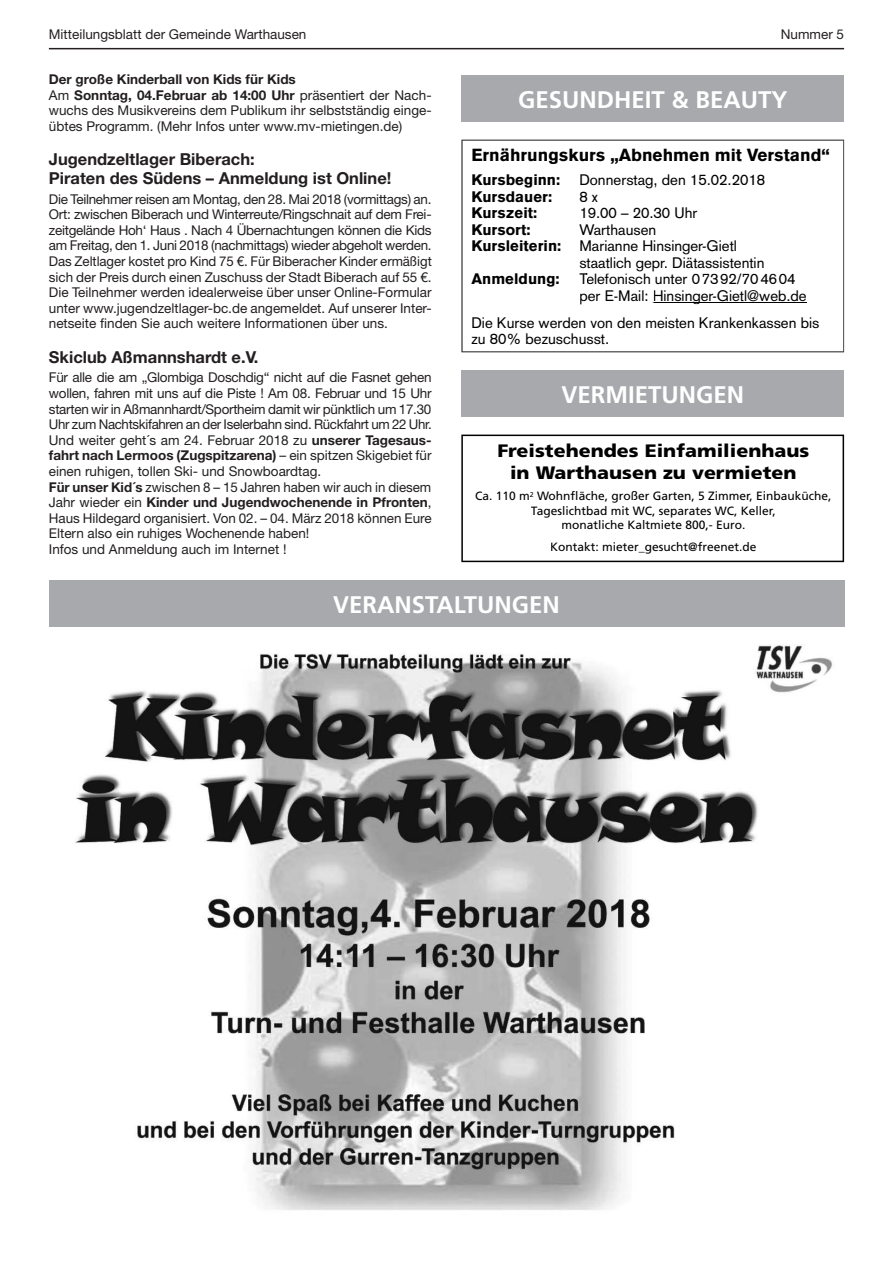
<style>
.page{position:relative;width:893px;height:1263px;background:#fff}
.page>*{position:absolute;margin:0;border:0;box-sizing:border-box;transform-origin:0 0}
.t1{font:700 24px "Frutiger";color:#fff}
.t2{font:900 18px/21.6px "Frutiger";color:#000;text-align:center;scale:1.09 1}
.t3{font:900 17.25px "Akzidenz Grotesk";color:#000}
.t4{font:700 16.5px/18.6px "Helvetica Neue LT Std";color:#231f20}
.t5{font:15px/16.5px "Akzidenz Grotesk";color:#000}
.t6{font:900 15px "Akzidenz Grotesk";color:#000}
.t7{font:13.5px/15.6px "Helvetica Neue LT Std";color:#231f20}
.t8{font:13.5px/15.6px "Helvetica Neue LT Std";letter-spacing:-.02em;color:#231f20}
.t9{font:12px/14.4px "Frutiger";color:#000;text-align:center}
.s1{font-weight:700}
.s2{font-weight:900}
</style>
<div class="page">
<hr style="left:49px;top:48px;width:795px;height:1px;background:#231f20">
<svg style="left:461px;top:435px;width:383px;height:127px"></svg>
<img style="left:75px;top:644px;width:758px;height:566px">
<svg style="left:462px;top:140px;width:382px;height:212px"></svg>
<div style="left:473px;top:149px;width:357px;height:15px;background:#fff"></div>
<div style="left:472px;top:175px;width:87px;height:13px;background:#fff"></div>
<div style="left:580px;top:175px;width:184px;height:14px;background:#fff"></div>
<div style="left:472px;top:191px;width:79px;height:11px;background:#fff"></div>
<div style="left:580px;top:192px;width:18px;height:10px;background:#fff"></div>
<div style="left:472px;top:208px;width:64px;height:11px;background:#fff"></div>
<div style="left:581px;top:208px;width:116px;height:11px;background:#fff"></div>
<div style="left:472px;top:224px;width:58px;height:11px;background:#fff"></div>
<div style="left:579px;top:224px;width:76px;height:11px;background:#fff"></div>
<div style="left:472px;top:241px;width:88px;height:11px;background:#fff"></div>
<div style="left:580px;top:240px;width:156px;height:15px;background:#fff"></div>
<div style="left:580px;top:257px;width:85px;height:14px;background:#fff"></div>
<div style="left:665px;top:257px;width:98px;height:11px;background:#fff"></div>
<div style="left:471px;top:274px;width:88px;height:13px;background:#fff"></div>
<div style="left:580px;top:274px;width:7px;height:10px;background:#fff"></div>
<div style="left:580px;top:290px;width:69px;height:14px;background:#fff"></div>
<svg style="left:587px;top:273px;width:220px;height:31px"></svg>
<hr style="left:654px;top:302px;width:152px;height:1px;background:#000">
<div style="left:472px;top:317px;width:347px;height:11px;background:#fff"></div>
<div style="left:472px;top:334px;width:136px;height:11px;background:#fff"></div>
<div style="left:461px;top:370px;width:383px;height:47px;background:#a8a9ad"></div>
<div style="left:49px;top:580px;width:795px;height:47px;background:#a8a9ad"></div>
<div style="left:461px;top:75px;width:383px;height:47px;background:#a8a9ad"></div>
<p class="t7" style="left:49px;top:27px;width:259px">Mitteilungsblatt der Gemeinde Warthausen</p>
<p class="t7" style="left:781px;top:27px;width:65px">Nummer 5</p>
<p class="t7" style="left:49px;top:71px;width:384px"><span class="s1">Der große Kinderball von Kids für Kids<br></span>Am <span class="s1">Sonntag, 04.Februar ab 14:00 Uhr</span> präsentiert der Nach&shy;wuchs des Musikvereins dem Publikum ihr selbstständig einge&shy;übtes Programm. (Mehr Infos unter www.mv-mietingen.de)</p>
<p class="t4" style="left:49px;top:150px;width:344px">Jugendzeltlager Biberach:<br>Piraten des Südens – Anmeldung ist Online!</p>
<p class="t7" style="left:49px;top:191px;width:384px;text-align:justify">Die Teilnehmer reisen am Montag, den 28. Mai 2018 (vormittags) an.<br>Ort: zwischen Biberach und Winterreute/Ringschnait auf dem Frei&shy;zeitgelände Hoh‘ Haus . Nach 4 Übernachtungen können die Kids am Freitag, den 1. Juni 2018 (nachmittags) wieder abgeholt werden.<br>Das Zeltlager kostet pro Kind 75 €. Für Biberacher Kinder ermäßigt sich der Preis durch einen Zuschuss der Stadt Biberach auf 55 €.<br>Die Teilnehmer werden idealerweise über unser Online-Formular unter www.jugendzeltlager-bc.de angemeldet. Auf unserer Inter&shy;netseite finden Sie auch weitere Informationen über uns.</p>
<p class="t4" style="left:49px;top:347px;width:211px">Skiclub Aßmannshardt e.V.</p>
<p class="t8" style="left:49px;top:370px;width:384px">Für alle die am „Glombiga Doschdig“ nicht auf die Fasnet gehen wollen, fahren mit uns auf die Piste ! Am 08. Februar und 15 Uhr starten wir in Aßmannhardt/Sportheim damit wir pünktlich um 17.30<br>Uhr zum Nachtskifahren an der Iselerbahn sind. Rückfahrt um 22 Uhr.<br>Und weiter geht´s am 24. Februar 2018 zu <span class="s1">unserer Tagesaus&shy;fahrt nach Lermoos (Zugspitzarena)</span> – ein spitzen Skigebiet für einen ruhigen, tollen Ski- und Snowboardtag.<br><span class="s1">Für unser Kid´s</span> zwischen 8 – 15 Jahren haben wir auch in diesem Jahr wieder ein <span class="s1">Kinder und Jugendwochenende in Pfronten</span>, Haus Hildegard organisiert. Von 02. – 04. März 2018 können Eure Eltern also ein ruhiges Wochenende haben!<br>Infos und Anmeldung auch im Internet !</p>
<h1 class="t1" style="left:518px;top:85px;width:271px">GESUNDHEIT &amp; BEAUTY</h1>
<p class="t3" style="left:471px;top:145px;width:360px">Ernährungskurs „Abnehmen mit Verstand“</p>
<p class="t6" style="left:471px;top:171px;width:90px">Kursbeginn:</p>
<p class="t5" style="left:579px;top:172px;width:187px">Donnerstag, den 15.02.2018</p>
<p class="t6" style="left:471px;top:188px;width:82px">Kursdauer:</p>
<p class="t5" style="left:579px;top:188px;width:20px">8 x</p>
<p class="t6" style="left:471px;top:204px;width:67px">Kurszeit:</p>
<p class="t5" style="left:579px;top:205px;width:120px">19.00 – 20.30 Uhr</p>
<p class="t6" style="left:471px;top:221px;width:61px">Kursort:</p>
<p class="t5" style="left:579px;top:221px;width:78px">Warthausen</p>
<p class="t5" style="left:471px;top:238px;width:267px"><span class="s2">Kursleiterin:</span> Marianne Hinsinger-Gietl</p>
<p class="t5" style="left:579px;top:254px;width:187px">staatlich gepr. Diätassistentin</p>
<p class="t6" style="left:471px;top:270px;width:90px">Anmeldung:</p>
<p class="t5" style="left:579px;top:271px;width:229px">Telefonisch unter 07392/704604 per E-Mail: Hinsinger-Gietl@web.de</p>
<p class="t5" style="left:471px;top:314px;width:349px">Die Kurse werden von den meisten Krankenkassen bis zu 80% bezuschusst.</p>
<h1 class="t1" style="left:561px;top:380px;width:184px">VERMIETUNGEN</h1>
<h2 class="t2" style="left:497px;top:440px;width:288px">Freistehendes Einfamilienhaus in Warthausen zu vermieten</h2>
<p class="t9" style="left:475px;top:489px;width:358px">Ca. 110 m<sup>2</sup> Wohnfläche, großer Garten, 5 Zimmer, Einbauküche,<br>Tageslichtbad mit WC, separates WC, Keller,<br>monatliche Kaltmiete 800,- Euro.</p>
<p class="t9" style="left:550px;top:540px;width:208px">Kontakt: mieter_gesucht@freenet.de</p>
<h1 class="t1" style="left:333px;top:590px;width:228px">VERANSTALTUNGEN</h1>
</div>
